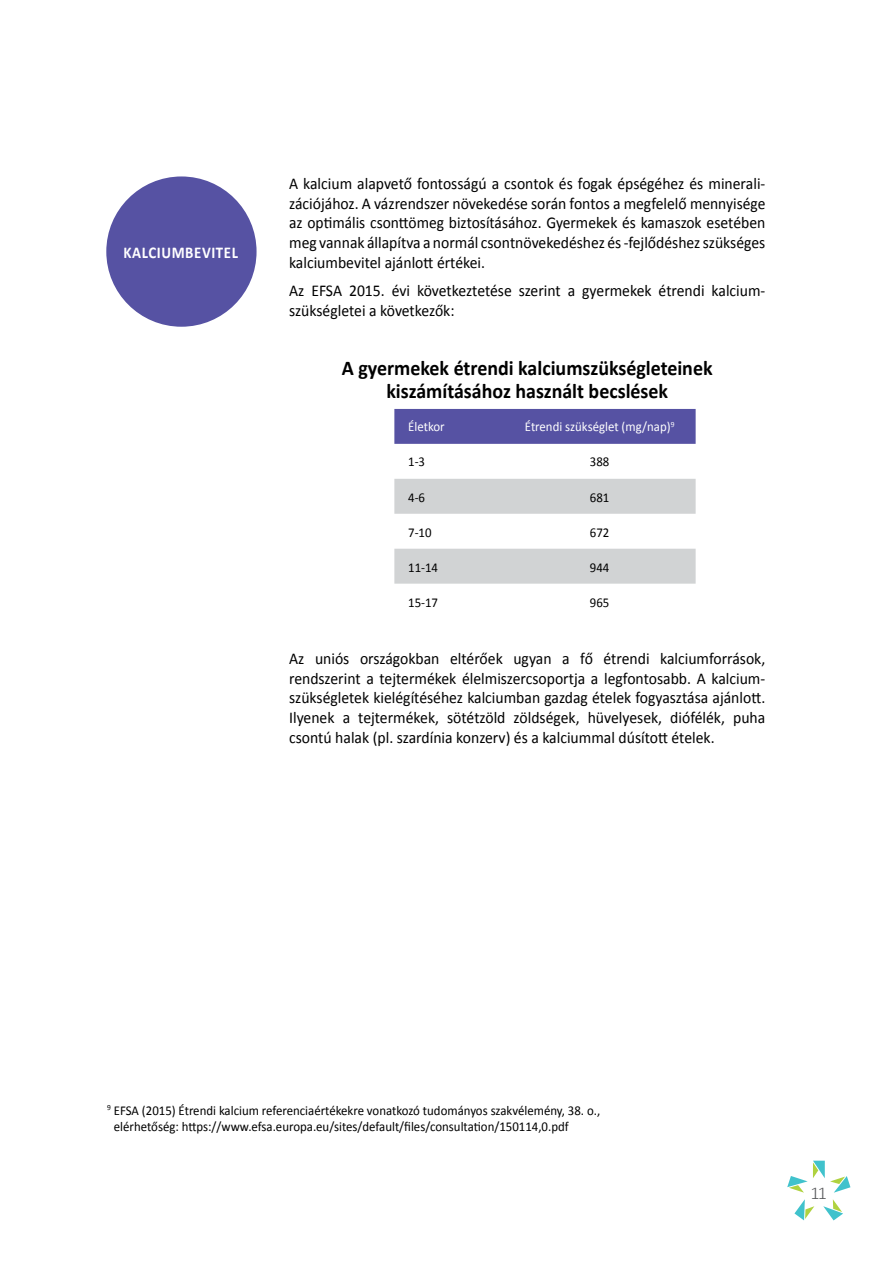
<style>
.page{position:relative;width:893px;height:1263px;background:#fff}
.page>*{position:absolute;margin:0;border:0;box-sizing:border-box;transform-origin:0 0}
.t1{font:700 21px/22.5px "Calibri";color:#000;text-align:center;scale:.95 1}
.t2{font:300 18px "Calibri";color:#58595b}
.t3{font:16.5px/19.8px "Calibri";color:#000;text-align:justify;scale:.95 1}
.t4{font:700 16.5px "Calibri";letter-spacing:.04em;color:#fff;scale:.9 1}
.t5{font:13.5px/16.2px "Calibri";color:#000;scale:.95 1}
.t6{font:13.5px "Calibri";color:#fff;scale:.95 1}
</style>
<div class="page">
<svg style="left:787px;top:1161px;width:63px;height:32px"></svg>
<svg style="left:794px;top:1199px;width:20px;height:21px"></svg>
<svg style="left:823px;top:1199px;width:20px;height:21px"></svg>
<div style="left:106px;top:176px;width:151px;height:151px;background:#5652a3;border-radius:50%"></div>
<div style="left:394px;top:409px;width:302px;height:35px;background:#5652a3"></div>
<svg style="left:394px;top:479px;width:302px;height:105px"></svg>
<p class="t4" style="left:123px;top:242px;width:129px">KALCIUMBEVITEL</p>
<p class="t3" style="left:289px;top:174px;width:503px">A kalcium alapvető fontosságú a csontok és fogak épségéhez és minerali&shy;zációjához. A vázrendszer növekedése során fontos a megfelelő mennyisége az optimális csonttömeg biztosításához. Gyermekek és kamaszok esetében meg vannak állapítva a normál csontnövekedéshez és -fejlődéshez szükséges kalciumbevitel ajánlott értékei.</p>
<p class="t3" style="left:289px;top:281px;width:503px">Az EFSA 2015. évi következtetése szerint a gyermekek étrendi kalcium&shy;szükségletei a következők:</p>
<p class="t1" style="left:342px;top:357px;width:392px">A gyermekek étrendi kalciumszükségleteinek kiszámításához használt becslések</p>
<p class="t6" style="left:408px;top:418px;width:40px">Életkor</p>
<p class="t6" style="left:525px;top:418px;width:159px">Étrendi szükséglet (mg/nap)<sup>9</sup></p>
<p class="t5" style="left:408px;top:454px;width:19px">1-3</p>
<p class="t5" style="left:590px;top:454px;width:22px">388</p>
<p class="t5" style="left:408px;top:489px;width:19px">4-6</p>
<p class="t5" style="left:590px;top:489px;width:22px">681</p>
<p class="t5" style="left:408px;top:524px;width:26px">7-10</p>
<p class="t5" style="left:590px;top:524px;width:22px">672</p>
<p class="t5" style="left:408px;top:559px;width:33px">11-14</p>
<p class="t5" style="left:590px;top:559px;width:22px">944</p>
<p class="t5" style="left:408px;top:595px;width:33px">15-17</p>
<p class="t5" style="left:590px;top:595px;width:22px">965</p>
<p class="t3" style="left:289px;top:648px;width:503px">Az uniós országokban eltérőek ugyan a fő étrendi kalciumforrások, rendszerint a tejtermékek élelmiszercsoportja a legfontosabb. A kalcium&shy;szükségletek kielégítéséhez kalciumban gazdag ételek fogyasztása ajánlott.<br>Ilyenek a tejtermékek, sötétzöld zöldségek, hüvelyesek, diófélék, puha csontú halak (pl. szardínia konzerv) és a kalciummal dúsított ételek.</p>
<p class="t5" style="left:114px;top:1102px;width:513px;text-indent:-7px"><sup>9</sup> EFSA (2015) Étrendi kalcium referenciaértékekre vonatkozó tudományos szakvélemény, 38. o., elérhetőség: https://www.efsa.europa.eu/sites/default/files/consultation/150114,0.pdf</p>
<p class="t2" style="left:810px;top:1182px;width:18px">11</p>
</div>
